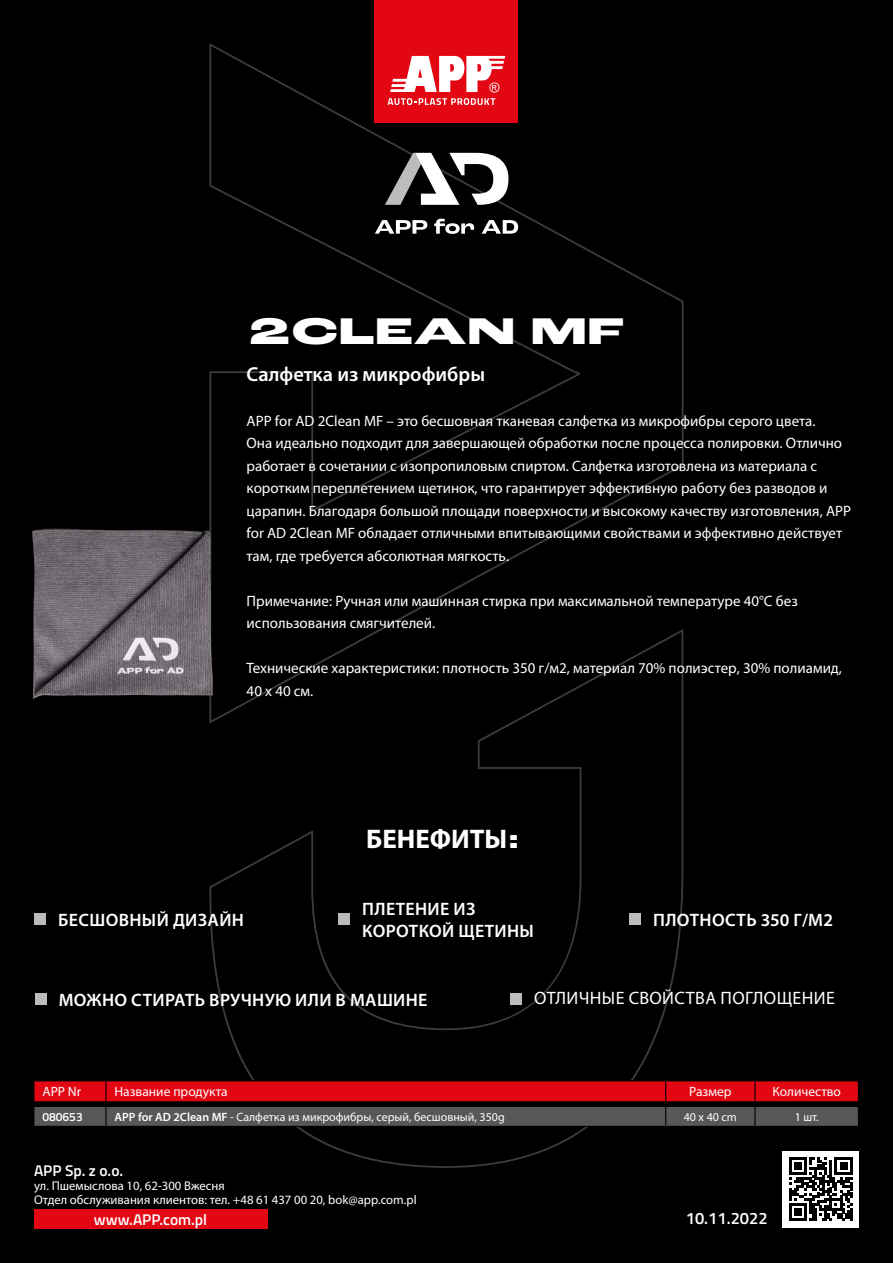
<style>
.page{position:relative;width:893px;height:1263px;background:#000}
.page>*{position:absolute;margin:0;border:0;box-sizing:border-box;transform-origin:0 0}
.t1{font:800 39px "Roc Grotesk Extra Wide";color:#fff}
.t2{font:700 27px "Myriad Pro";color:#fff}
.t3{font:600 20.25px "Myriad Pro";color:#fff}
.t4{font:600 18px/22.5px "Myriad Pro";letter-spacing:.02em;color:#fff}
.t5{font:18px "Myriad Pro";letter-spacing:.02em;color:#fff}
.t6{font:600 16.5px "Titillium";color:#fff}
.t7{font:600 15.45px "Titillium";color:#fff}
.t8{font:15px/22.5px "Myriad Pro";color:#fff}
.t9{font:13.5px "Myriad Pro";color:#fff}
.t10{font:12.75px/14.1px "Myriad Pro";color:#fff}
.t11{font:12px "Myriad Pro";color:#fff}
.t12{font:600 12px "Titillium";color:#fff}
.s1{font-family:"Roc Grotesk Extra Wide";font-weight:800}
.s2{font-weight:600}
</style>
<div class="page">
<svg style="left:209px;top:43px;width:475px;height:681px"></svg>
<svg style="left:209px;top:629px;width:474px;height:539px"></svg>
<div style="left:782px;top:1151px;width:77px;height:76px;background:#fff"></div>
<svg style="left:789px;top:1157px;width:63px;height:64px"></svg>
<div style="left:35px;top:993px;width:11px;height:12px;background:#bcbcbc"></div>
<div style="left:34px;top:913px;width:12px;height:12px;background:#bcbcbc"></div>
<div style="left:338px;top:914px;width:12px;height:11px;background:#bcbcbc"></div>
<div style="left:629px;top:913px;width:12px;height:12px;background:#bcbcbc"></div>
<div style="left:510px;top:993px;width:12px;height:12px;background:#bcbcbc"></div>
<div style="left:374px;top:0;width:144px;height:123px;background:#e30613"></div>
<svg style="left:388px;top:56px;width:117px;height:49px"></svg>
<svg style="left:385px;top:153px;width:123px;height:52px"></svg>
<svg style="left:375px;top:220px;width:52px;height:14px"></svg>
<svg style="left:434px;top:219px;width:40px;height:15px"></svg>
<svg style="left:482px;top:220px;width:36px;height:14px"></svg>
<hr style="left:106px;top:1126px;width:560px;height:1px;background:#000">
<hr style="left:666px;top:1126px;width:89px;height:1px;background:#000">
<hr style="left:106px;top:1080px;width:560px;height:1px;background:#000">
<hr style="left:666px;top:1080px;width:89px;height:1px;background:#000">
<svg style="left:34px;top:1081px;width:825px;height:45px;background:#89272d"></svg>
<hr style="left:33px;top:1101px;width:73px;height:1px;background:#000">
<hr style="left:106px;top:1101px;width:560px;height:1px;background:#000">
<hr style="left:666px;top:1101px;width:89px;height:1px;background:#000">
<hr style="left:755px;top:1101px;width:104px;height:1px;background:#000">
<img style="left:32px;top:523px;width:189px;height:182px">
<div style="left:34px;top:1209px;width:233px;height:20px;background:#e30613"></div>
<h1 class="t1" style="left:248px;top:307px;width:378px">2CLEAN MF</h1>
<h3 class="t3" style="left:247px;top:361px;width:240px">Салфетка из микрофибры</h3>
<p class="t8" style="left:247px;top:409px;width:606px">APP for AD 2Clean MF – это бесшовная тканевая салфетка из микрофибры серого цвета.<br>Она идеально подходит для завершающей обработки после процесса полировки. Отлично работает в сочетании с изопропиловым спиртом. Салфетка изготовлена из материала с коротким переплетением щетинок, что гарантирует эффективную работу без разводов и царапин. Благодаря большой площади поверхности и высокому качеству изготовления, APP for AD 2Clean MF обладает отличными впитывающими свойствами и эффективно действует там, где требуется абсолютная мягкость.</p>
<p class="t8" style="left:247px;top:589px;width:553px">Примечание: Ручная или машинная стирка при максимальной температуре 40°C без использования смягчителей.</p>
<p class="t8" style="left:247px;top:657px;width:597px">Технические характеристики: плотность 350 г/м2, материал 70% полиэстер, 30% полиамид,<br>40 x 40 см.</p>
<h2 class="t2" style="left:366px;top:822px;width:155px">БЕНЕФИТЫ<span class="s1">:</span></h2>
<p class="t4" style="left:58px;top:908px;width:187px">БЕСШОВНЫЙ ДИЗАЙН</p>
<p class="t4" style="left:362px;top:897px;width:173px">ПЛЕТЕНИЕ ИЗ<br>КОРОТКОЙ ЩЕТИНЫ</p>
<p class="t4" style="left:653px;top:908px;width:181px">ПЛОТНОСТЬ 350 Г/М2</p>
<p class="t4" style="left:59px;top:988px;width:370px">МОЖНО СТИРАТЬ ВРУЧНУЮ ИЛИ В МАШИНЕ</p>
<p class="t5" style="left:534px;top:987px;width:302px">ОТЛИЧНЫЕ СВОЙСТВА ПОГЛОЩЕНИЕ</p>
<p class="t9" style="left:42px;top:1083px;width:40px">APP Nr</p>
<p class="t9" style="left:114px;top:1083px;width:115px">Название продукта</p>
<p class="t9" style="left:689px;top:1083px;width:44px">Размер</p>
<p class="t9" style="left:772px;top:1083px;width:70px">Количество</p>
<p class="t12" style="left:42px;top:1108px;width:42px">080653</p>
<p class="t11" style="left:114px;top:1109px;width:392px"><span class="s2">APP for AD 2Clean MF</span> - Салфетка из микрофибры, серый, бесшовный, 350g</p>
<p class="t11" style="left:684px;top:1109px;width:55px">40 x 40 cm</p>
<p class="t11" style="left:795px;top:1109px;width:26px">1 шт.</p>
<p class="t7" style="left:34px;top:1159px;width:91px">APP Sp. z o.o.</p>
<p class="t10" style="left:34px;top:1179px;width:384px">ул. Пшемыслова 10, 62-300 Вжесня<br>Отдел обслуживания клиентов: тел. +48 61 437 00 20, bok@app.com.pl</p>
<p class="t7" style="left:94px;top:1208px;width:115px">www.APP.com.pl</p>
<p class="t6" style="left:686px;top:1205px;width:83px">10.11.2022</p>
</div>
